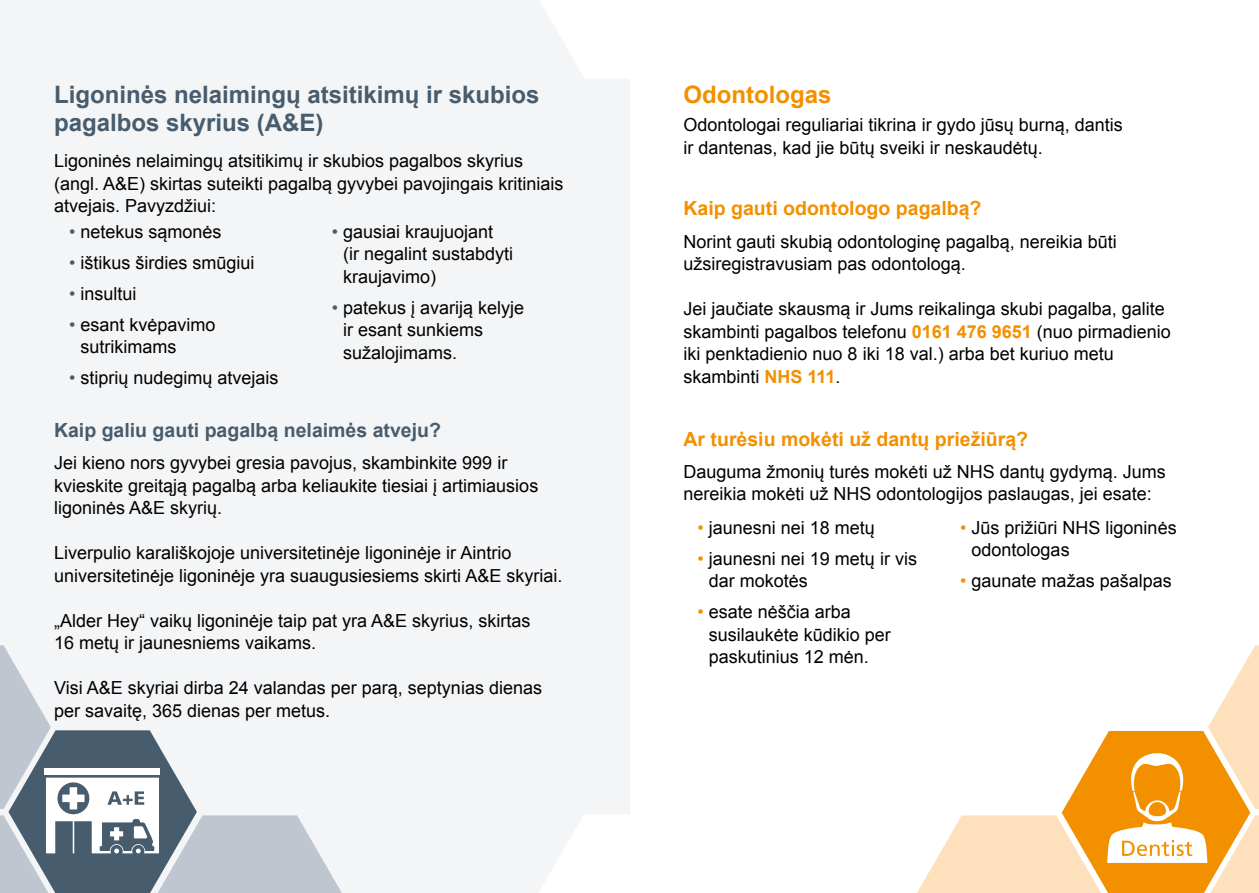
<style>
.page{position:relative;width:1259px;height:893px;background:#fff}
.page>*{position:absolute;margin:0;border:0;box-sizing:border-box;transform-origin:0 0}
.t1{font:700 24px/28.8px "Arial";color:#475c6d}
.t2{font:700 24px "Arial";color:#f39000}
.t3{font:700 19.5px "Arial";color:#f39000}
.t4{font:700 19.5px "Arial";color:#475c6d}
.t5{font:18px/22.5px "Arial";color:#000}
.s1{color:#475c6d}
.s2{font-weight:700;color:#f39000}
.s3{color:#f39000}
</style>
<div class="page">
<div style="left:0;top:0;width:629px;height:893px;background:#f4f5f7"></div>
<svg style="left:917px;top:645px;width:342px;height:248px"></svg>
<svg style="left:0;top:645px;width:342px;height:248px"></svg>
<svg style="left:539px;top:815px;width:90px;height:78px"></svg>
<svg style="left:540px;top:0;width:89px;height:78px"></svg>
<p class="t1" style="left:54px;top:81px;width:487px">Ligoninės nelaimingų atsitikimų ir skubios pagalbos skyrius (A&amp;E)</p>
<p class="t5" style="left:54px;top:150px;width:511px">Ligoninės nelaimingų atsitikimų ir skubios pagalbos skyrius (angl. A&amp;E) skirtas suteikti pagalbą gyvybei pavojingais kritiniais atvejais. Pavyzdžiui:</p>
<p class="t5" style="left:69px;top:220px;width:154px"><span class="s1">•</span> netekus sąmonės</p>
<p class="t5" style="left:69px;top:251px;width:187px"><span class="s1">•</span> ištikus širdies smūgiui</p>
<p class="t5" style="left:69px;top:282px;width:69px"><span class="s1">•</span> insultui</p>
<p class="t5" style="left:80px;top:313px;width:137px;text-indent:-11px"><span class="s1">•</span> esant kvėpavimo sutrikimams</p>
<p class="t5" style="left:69px;top:367px;width:211px"><span class="s1">•</span> stiprių nudegimų atvejais</p>
<p class="t5" style="left:343px;top:220px;width:172px;text-indent:-11px"><span class="s1">•</span> gausiai kraujuojant (ir negalint sustabdyti kraujavimo)</p>
<p class="t5" style="left:343px;top:296px;width:183px;text-indent:-11px"><span class="s1">•</span> patekus į avariją kelyje ir esant sunkiems sužalojimams.</p>
<p class="t4" style="left:54px;top:417px;width:388px">Kaip galiu gauti pagalbą nelaimės atveju?</p>
<p class="t5" style="left:54px;top:452px;width:486px">Jei kieno nors gyvybei gresia pavojus, skambinkite 999 ir kvieskite greitąją pagalbą arba keliaukite tiesiai į artimiausios ligoninės A&amp;E skyrių.</p>
<p class="t5" style="left:54px;top:542px;width:510px">Liverpulio karališkojoje universitetinėje ligoninėje ir Aintrio universitetinėje ligoninėje yra suaugusiesiems skirti A&amp;E skyriai.</p>
<p class="t5" style="left:54px;top:609px;width:478px">„Alder Hey“ vaikų ligoninėje taip pat yra A&amp;E skyrius, skirtas<br>16 metų ir jaunesniems vaikams.</p>
<p class="t5" style="left:54px;top:677px;width:489px">Visi A&amp;E skyriai dirba 24 valandas per parą, septynias dienas per savaitę, 365 dienas per metus.</p>
<p class="t2" style="left:683px;top:78px;width:150px">Odontologas</p>
<p class="t5" style="left:683px;top:114px;width:441px">Odontologai reguliariai tikrina ir gydo jūsų burną, dantis ir dantenas, kad jie būtų sveiki ir neskaudėtų.</p>
<p class="t3" style="left:683px;top:196px;width:299px">Kaip gauti odontologo pagalbą?</p>
<p class="t5" style="left:683px;top:230px;width:435px">Norint gauti skubią odontologinę pagalbą, nereikia būti užsiregistravusiam pas odontologą.</p>
<p class="t5" style="left:683px;top:298px;width:489px">Jei jaučiate skausmą ir Jums reikalinga skubi pagalba, galite skambinti pagalbos telefonu <span class="s2">0161 476 9651</span> (nuo pirmadienio iki penktadienio nuo 8 iki 18 val.) arba bet kuriuo metu skambinti <span class="s2">NHS 111</span>.</p>
<p class="t3" style="left:683px;top:426px;width:346px">Ar turėsiu mokėti už dantų priežiūrą?</p>
<p class="t5" style="left:683px;top:460px;width:484px">Dauguma žmonių turės mokėti už NHS dantų gydymą. Jums nereikia mokėti už NHS odontologijos paslaugas, jei esate:</p>
<p class="t5" style="left:697px;top:516px;width:179px"><span class="s3">•</span> jaunesni nei 18 metų</p>
<p class="t5" style="left:709px;top:547px;width:210px;text-indent:-11px"><span class="s3">•</span> jaunesni nei 19 metų ir vis dar mokotės</p>
<p class="t5" style="left:709px;top:601px;width:184px;text-indent:-11px"><span class="s3">•</span> esate nėščia arba susilaukėte kūdikio per paskutinius 12 mėn.</p>
<p class="t5" style="left:971px;top:516px;width:207px;text-indent:-11px"><span class="s3">•</span> Jūs prižiūri NHS ligoninės odontologas</p>
<p class="t5" style="left:960px;top:570px;width:213px"><span class="s3">•</span> gaunate mažas pašalpas</p>
</div>
